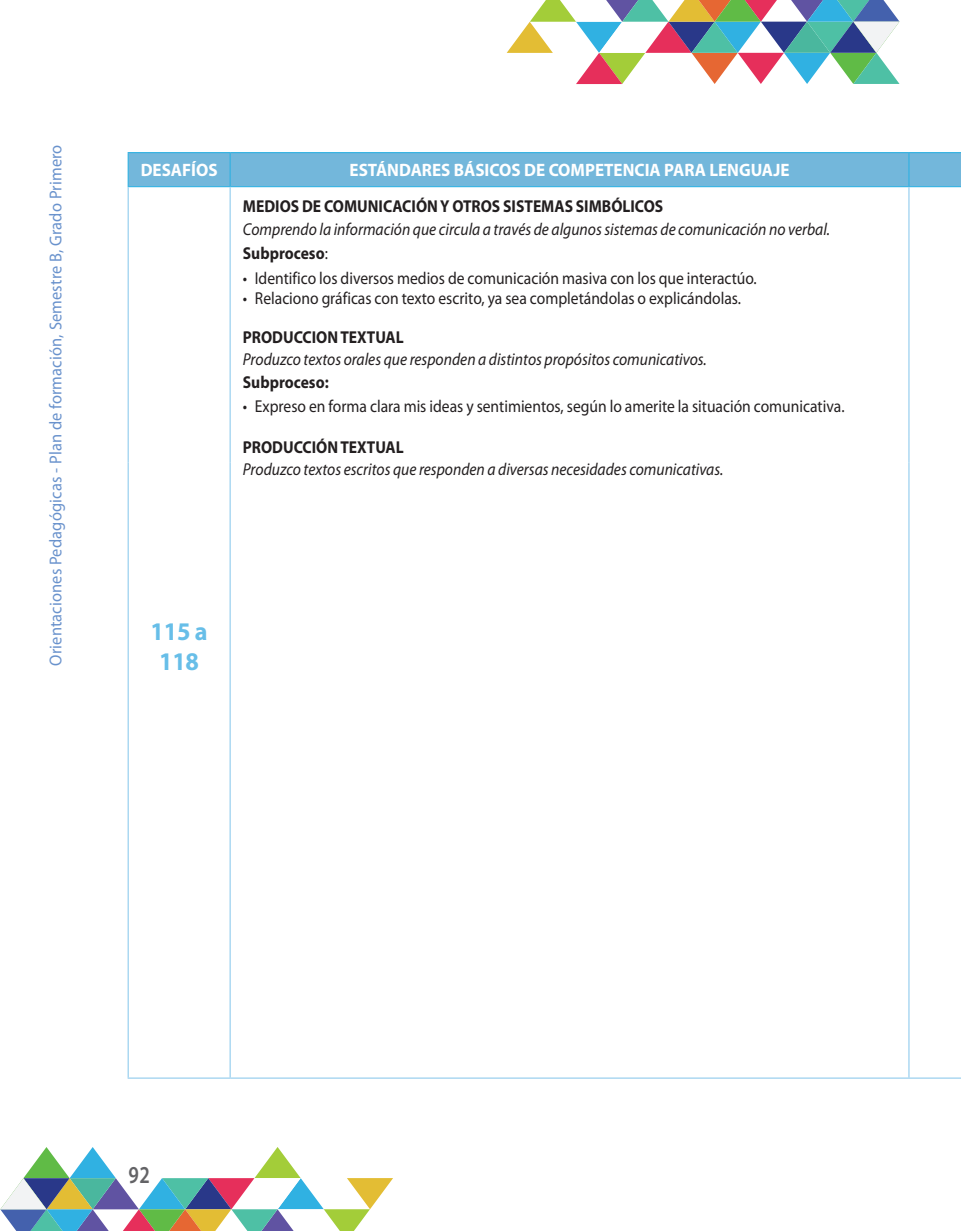
<style>
.page{position:relative;width:961px;height:1231px;background:#fff}
.page>*{position:absolute;margin:0;border:0;box-sizing:border-box;transform-origin:0 0}
.t1{font:700 25.5px/30.6px "Myriad Pro";letter-spacing:-.01em;color:#67bee8;text-align:center;scale:.95 1}
.t2{font:600 24.3px "Myriad Pro";color:#636366;scale:.8 1}
.t3{font:700 18px "Myriad Pro";color:#fff;scale:.95 1}
.t4{font:17.25px "Myriad Pro";color:#231f20;scale:.9 1}
.t5{font:italic 17.25px "Myriad Pro";color:#231f20;scale:.9 1}
.t6{font:700 17.25px "Myriad Pro";color:#231f20;scale:.9 1}
.t7{font:17.25px "Myriad Pro";letter-spacing:.01em;color:#6992cc;scale:.95 1}
.s1{font-weight:400}
</style>
<div class="page">
<svg style="left:506px;top:0;width:393px;height:85px"></svg>
<svg style="left:0;top:1147px;width:393px;height:84px"></svg>
<div style="left:129px;top:153px;width:832px;height:33px;background:#73b7db"></div>
<hr style="left:128px;top:152px;width:102px;height:1px;background:#30b1e2">
<hr style="left:128px;top:153px;width:1px;height:33px;background:#30b1e2">
<hr style="left:230px;top:152px;width:679px;height:1px;background:#30b1e2">
<hr style="left:229px;top:153px;width:2px;height:33px;background:#30b1e2">
<hr style="left:909px;top:152px;width:52px;height:1px;background:#30b1e2">
<hr style="left:908px;top:153px;width:1px;height:33px;background:#30b1e2">
<hr style="left:128px;top:186px;width:102px;height:1px;background:#30b1e2">
<hr style="left:230px;top:186px;width:679px;height:1px;background:#30b1e2">
<hr style="left:909px;top:186px;width:52px;height:1px;background:#30b1e2">
<hr style="left:128px;top:187px;width:1px;height:250px;background:#90cbed">
<hr style="left:229px;top:187px;width:2px;height:250px;background:#90cbed">
<hr style="left:908px;top:187px;width:1px;height:250px;background:#90cbed">
<svg style="left:128px;top:437px;width:1px;height:25px"></svg>
<hr style="left:229px;top:437px;width:2px;height:25px;background:#90cbed">
<svg style="left:908px;top:437px;width:1px;height:25px"></svg>
<hr style="left:128px;top:462px;width:1px;height:615px;background:#90cbed">
<hr style="left:229px;top:462px;width:2px;height:615px;background:#90cbed">
<hr style="left:908px;top:462px;width:1px;height:615px;background:#90cbed">
<hr style="left:128px;top:1077px;width:102px;height:1px;background:#90cbed">
<hr style="left:230px;top:1077px;width:679px;height:1px;background:#90cbed">
<hr style="left:909px;top:1077px;width:52px;height:1px;background:#90cbed">
<p class="t7" style="left:45px;top:666px;width:550px;rotate:-90deg">Orientaciones Pedagógicas - Plan de formación, Semestre B, Grado Primero</p>
<p class="t3" style="left:141px;top:159px;width:82px">DESAFÍOS</p>
<p class="t3" style="left:349px;top:159px;width:464px">ESTÁNDARES BÁSICOS DE COMPETENCIA PARA LENGUAJE</p>
<p class="t6" style="left:243px;top:195px;width:468px">MEDIOS DE COMUNICACIÓN Y OTROS SISTEMAS SIMBÓLICOS</p>
<p class="t5" style="left:243px;top:218px;width:654px">Comprendo la información que circula a través de algunos sistemas de comunicación no verbal.</p>
<p class="t6" style="left:243px;top:242px;width:96px">Subproceso<span class="s1">:</span></p>
<p class="t4" style="left:243px;top:267px;width:572px">• Identifico los diversos medios de comunicación masiva con los que interactúo.</p>
<p class="t4" style="left:243px;top:288px;width:555px">• Relaciono gráficas con texto escrito, ya sea completándolas o explicándolas.</p>
<p class="t6" style="left:243px;top:326px;width:180px">PRODUCCION TEXTUAL</p>
<p class="t5" style="left:243px;top:349px;width:517px">Produzco textos orales que responden a distintos propósitos comunicativos.</p>
<p class="t6" style="left:243px;top:371px;width:97px">Subproceso:</p>
<p class="t4" style="left:243px;top:396px;width:670px">• Expreso en forma clara mis ideas y sentimientos, según lo amerite la situación comunicativa.</p>
<p class="t6" style="left:243px;top:436px;width:180px">PRODUCCIÓN TEXTUAL</p>
<p class="t5" style="left:243px;top:459px;width:535px">Produzco textos escritos que responden a diversas necesidades comunicativas.</p>
<p class="t1" style="left:151px;top:615px;width:62px">115 a<br>118</p>
<h2 class="t2" style="left:128px;top:1159px;width:28px">92</h2>
</div>
